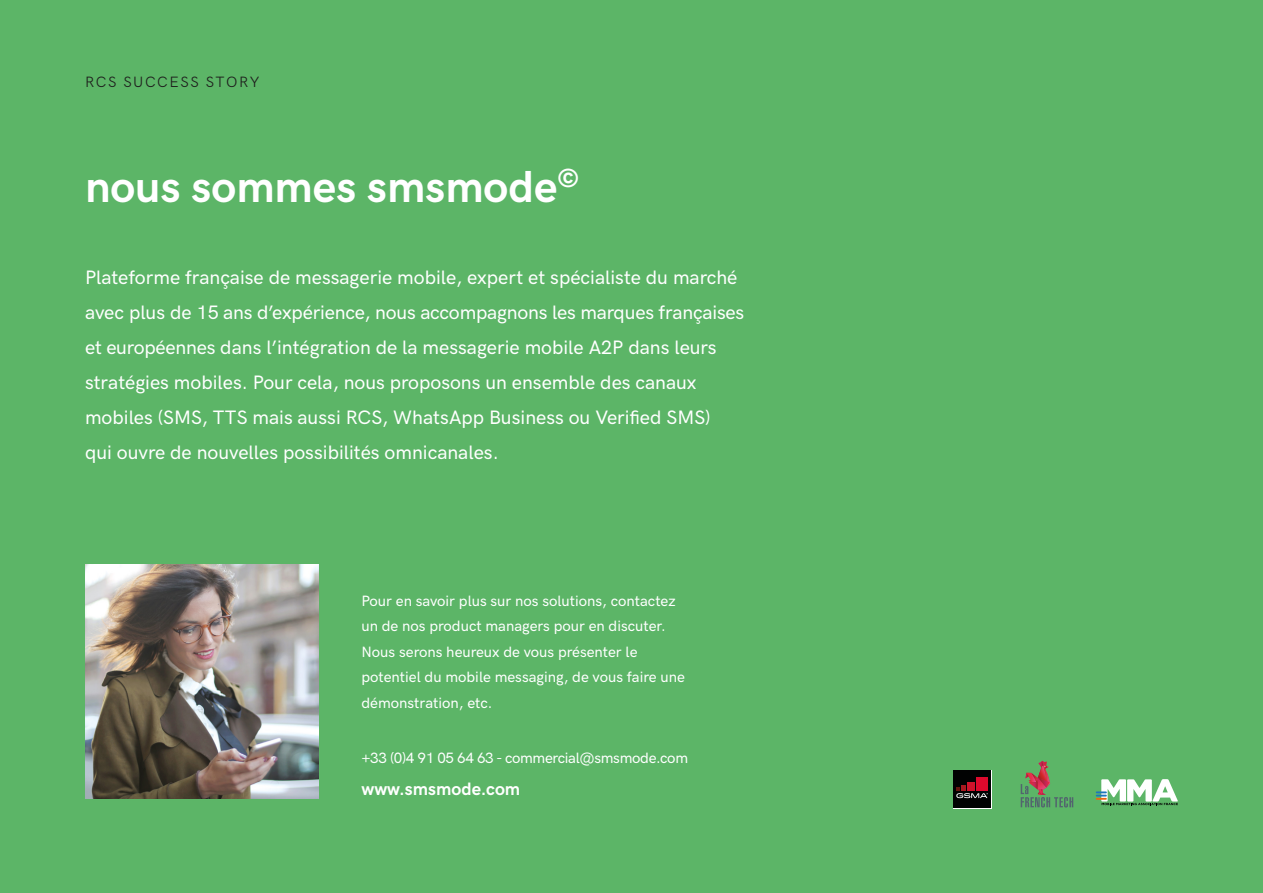
<style>
.page{position:relative;width:1263px;height:893px;background:#5cb567}
.page>*{position:absolute;margin:0;border:0;box-sizing:border-box;transform-origin:0 0}
.t1{font:700 45px "HK Grotesk";color:#fff}
.t2{font:500 19.5px/35.1px "HK Grotesk";color:#fff}
.t3{font:700 18px "HK Grotesk";color:#fff}
.t4{font:500 15px/25.5px "HK Grotesk";color:#fff}
.t5{font:500 15px "HK Grotesk";letter-spacing:-.02em;color:#fff}
.t6{font:15px "HK Grotesk";letter-spacing:.105em;color:#1e1e1c}
</style>
<div class="page">
<img style="left:85px;top:564px;width:234px;height:234px">
<div style="left:953px;top:770px;width:38px;height:38px;background:#010202"></div>
<svg style="left:956px;top:785px;width:32px;height:13px"></svg>
<div style="left:967px;top:782px;width:8px;height:9px;background:#cf132b"></div>
<div style="left:976px;top:778px;width:11px;height:13px;background:#de092c"></div>
<svg style="left:1021px;top:761px;width:52px;height:46px"></svg>
<svg style="left:1096px;top:779px;width:82px;height:26px"></svg>
<p class="t6" style="left:85px;top:71px;width:176px">RCS SUCCESS STORY</p>
<h1 class="t1" style="left:85px;top:152px;width:496px">nous sommes smsmode<sup>©</sup></h1>
<p class="t2" style="left:85px;top:258px;width:661px">Plateforme française de messagerie mobile, expert et spécialiste du marché avec plus de 15 ans d’expérience, nous accompagnons les marques françaises et européennes dans l’intégration de la messagerie mobile A2P dans leurs stratégies mobiles. Pour cela, nous proposons un ensemble des canaux mobiles (SMS, TTS mais aussi RCS, WhatsApp Business ou Verified SMS)<br>qui ouvre de nouvelles possibilités omnicanales.</p>
<p class="t4" style="left:361px;top:587px;width:325px">Pour en savoir plus sur nos solutions, contactez un de nos product managers pour en discuter.<br>Nous serons heureux de vous présenter le potentiel du mobile messaging, de vous faire une démonstration, etc.</p>
<p class="t5" style="left:361px;top:747px;width:328px">+33 (0)4 91 05 64 63 - commercial@smsmode.com</p>
<p class="t3" style="left:361px;top:775px;width:160px">www.smsmode.com</p>
</div>
